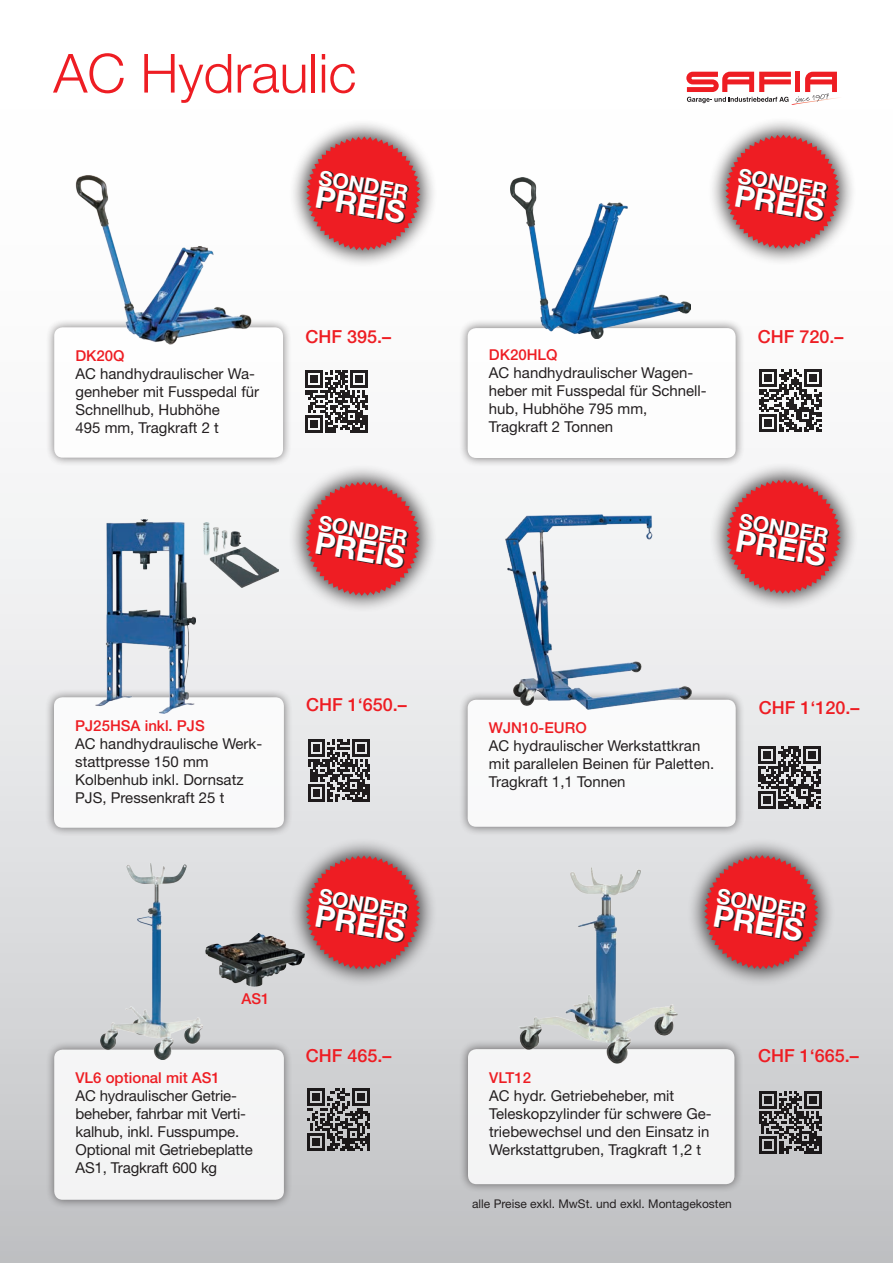
<style>
.page{position:relative;width:893px;height:1263px;background:#fff}
.page>*{position:absolute;margin:0;border:0;box-sizing:border-box;transform-origin:0 0}
.t1{font:300 54px "Helvetica Neue LT Std";color:#ee1d23}
.t2{font:700 30.3px "Helvetica Neue LT Pro";color:#fff}
.t3{font:700 21px "Helvetica Neue LT Pro";color:#fff}
.t4{font:500 18px "Helvetica Neue LT Std";color:#ee1d23}
.t5{font:15px/18px "Helvetica Neue LT Std";color:#231f20}
.t6{font:500 15px "Helvetica Neue LT Std";color:#ee1d23}
.t7{font:12px "Helvetica Neue LT Std";color:#231f20}
.s1{font-weight:500;color:#ee1d23}
</style>
<div class="page">
<div style="left:0;top:0;width:893px;height:1263px;background:linear-gradient(to bottom,#fff,#c8c9cc)"></div>
<svg style="left:880px;top:0;width:13px;height:1263px"></svg>
<svg style="left:686px;top:72px;width:156px;height:33px"></svg>
<div style="left:45px;top:318px;width:247px;height:149px;background:#231f20;opacity:.75"></div>
<div style="left:54px;top:327px;width:229px;height:131px;background:#fff;border-radius:9px"></div>
<img style="left:72px;top:169px;width:181px;height:176px">
<div style="left:289px;top:119px;width:149px;height:149px;background:#231f20;opacity:.75"></div>
<svg style="left:306px;top:136px;width:114px;height:115px;background:#e1484c"></svg>
<div style="left:304px;top:369px;width:67px;height:64px;background:#f8f8f9"></div>
<svg style="left:305px;top:370px;width:63px;height:62px"></svg>
<div style="left:708px;top:117px;width:149px;height:150px;background:#231f20;opacity:.75"></div>
<svg style="left:725px;top:135px;width:114px;height:114px;background:#e1474b"></svg>
<div style="left:459px;top:319px;width:286px;height:148px;background:#231f20;opacity:.75"></div>
<div style="left:468px;top:328px;width:268px;height:130px;background:#fff;border-radius:9px"></div>
<img style="left:511px;top:178px;width:180px;height:160px">
<div style="left:758px;top:369px;width:67px;height:64px;background:#f8f8f9"></div>
<svg style="left:759px;top:370px;width:63px;height:62px"></svg>
<img style="left:204px;top:522px;width:75px;height:65px">
<div style="left:45px;top:688px;width:248px;height:149px;background:#231f20;opacity:.75"></div>
<div style="left:54px;top:697px;width:230px;height:131px;background:#fff;border-radius:9px"></div>
<div style="left:288px;top:464px;width:150px;height:150px;background:#231f20;opacity:.75"></div>
<svg style="left:306px;top:482px;width:114px;height:114px;background:#df4449"></svg>
<img style="left:95px;top:520px;width:101px;height:194px">
<div style="left:307px;top:739px;width:66px;height:64px;background:#e5e6e8"></div>
<svg style="left:308px;top:739px;width:62px;height:63px"></svg>
<div style="left:459px;top:691px;width:286px;height:145px;background:#231f20;opacity:.75"></div>
<div style="left:468px;top:700px;width:268px;height:127px;background:#fff;border-radius:9px"></div>
<div style="left:709px;top:462px;width:149px;height:149px;background:#231f20;opacity:.75"></div>
<svg style="left:727px;top:480px;width:114px;height:114px;background:#df4449"></svg>
<img style="left:505px;top:514px;width:186px;height:195px">
<div style="left:306px;top:1088px;width:67px;height:64px;background:#cbccce"></div>
<svg style="left:307px;top:1088px;width:63px;height:63px"></svg>
<div style="left:45px;top:1040px;width:248px;height:169px;background:#231f20;opacity:.75"></div>
<div style="left:54px;top:1049px;width:230px;height:151px;background:#f4f4f5;border-radius:9px"></div>
<div style="left:288px;top:838px;width:150px;height:149px;background:#231f20;opacity:.75"></div>
<svg style="left:306px;top:855px;width:114px;height:114px;background:#db4145"></svg>
<img style="left:100px;top:863px;width:102px;height:196px">
<img style="left:206px;top:934px;width:98px;height:53px">
<div style="left:459px;top:1040px;width:285px;height:153px;background:#231f20;opacity:.75"></div>
<div style="left:468px;top:1049px;width:266px;height:135px;background:#f4f4f5;border-radius:9px"></div>
<div style="left:686px;top:837px;width:150px;height:150px;background:#231f20;opacity:.75"></div>
<svg style="left:704px;top:855px;width:114px;height:114px;background:#db4146"></svg>
<img style="left:519px;top:868px;width:158px;height:195px">
<div style="left:758px;top:1090px;width:67px;height:65px;background:#cbccce"></div>
<svg style="left:759px;top:1091px;width:63px;height:63px"></svg>
<div style="left:757px;top:746px;width:67px;height:64px;background:#e5e6e8"></div>
<svg style="left:758px;top:746px;width:63px;height:63px"></svg>
<p class="t1" style="left:53px;top:40px;width:305px">AC Hydraulic</p>
<p class="t3" style="left:322px;top:164px;width:92px;rotate:10deg">SONDER</p>
<p class="t2" style="left:319px;top:178px;width:92px;rotate:10deg">PREIS</p>
<p class="t3" style="left:741px;top:162px;width:92px;rotate:10deg">SONDER</p>
<p class="t2" style="left:738px;top:176px;width:92px;rotate:10deg">PREIS</p>
<p class="t4" style="left:305px;top:325px;width:87px">CHF 395.–</p>
<p class="t4" style="left:758px;top:326px;width:87px">CHF 720.–</p>
<p class="t5" style="left:75px;top:346px;width:185px"><span class="s1">DK20Q<br></span>AC handhydraulischer Wa&shy;genheber mit Fusspedal für<br>Schnellhub, Hubhöhe<br>495 mm, Tragkraft 2 t</p>
<p class="t5" style="left:489px;top:345px;width:219px"><span class="s1">DK20HLQ<br></span>AC handhydraulischer Wagen&shy;heber mit Fusspedal für Schnell&shy;hub, Hubhöhe 795 mm,<br>Tragkraft 2 Tonnen</p>
<p class="t3" style="left:321px;top:509px;width:92px;rotate:10deg">SONDER</p>
<p class="t2" style="left:319px;top:523px;width:92px;rotate:10deg">PREIS</p>
<p class="t3" style="left:742px;top:507px;width:92px;rotate:10deg">SONDER</p>
<p class="t2" style="left:739px;top:521px;width:92px;rotate:10deg">PREIS</p>
<p class="t4" style="left:306px;top:694px;width:102px">CHF 1‘650.–</p>
<p class="t4" style="left:759px;top:696px;width:102px">CHF 1‘120.–</p>
<p class="t5" style="left:75px;top:716px;width:188px"><span class="s1">PJ25HSA inkl. PJS<br></span>AC handhydraulische Werk&shy;stattpresse 150 mm<br>Kolbenhub inkl. Dornsatz<br>PJS, Pressenkraft 25 t</p>
<p class="t6" style="left:489px;top:719px;width:99px">WJN10-EURO</p>
<p class="t5" style="left:489px;top:737px;width:227px">AC hydraulischer Werkstattkran mit parallelen Beinen für Paletten.<br>Tragkraft 1,1 Tonnen</p>
<p class="t3" style="left:321px;top:883px;width:92px;rotate:10deg">SONDER</p>
<p class="t2" style="left:319px;top:897px;width:92px;rotate:10deg">PREIS</p>
<p class="t3" style="left:719px;top:883px;width:92px;rotate:10deg">SONDER</p>
<p class="t2" style="left:717px;top:896px;width:92px;rotate:10deg">PREIS</p>
<p class="t6" style="left:241px;top:990px;width:30px">AS1</p>
<p class="t4" style="left:306px;top:1045px;width:87px">CHF 465.–</p>
<p class="t4" style="left:758px;top:1045px;width:102px">CHF 1‘665.–</p>
<p class="t6" style="left:75px;top:1069px;width:146px">VL6 optional mit AS1</p>
<p class="t5" style="left:75px;top:1086px;width:179px">AC hydraulischer Getrie&shy;beheber, fahrbar mit Verti&shy;kalhub, inkl. Fusspumpe.<br>Optional mit Getriebeplatte<br>AS1, Tragkraft 600 kg</p>
<p class="t5" style="left:489px;top:1068px;width:224px"><span class="s1">VLT12<br></span>AC hydr. Getriebeheber, mit<br>Teleskopzylinder für schwere Ge&shy;triebewechsel und den Einsatz in<br>Werkstattgruben, Tragkraft 1,2 t</p>
<p class="t7" style="left:472px;top:1197px;width:261px">alle Preise exkl. MwSt. und exkl. Montagekosten</p>
</div>
